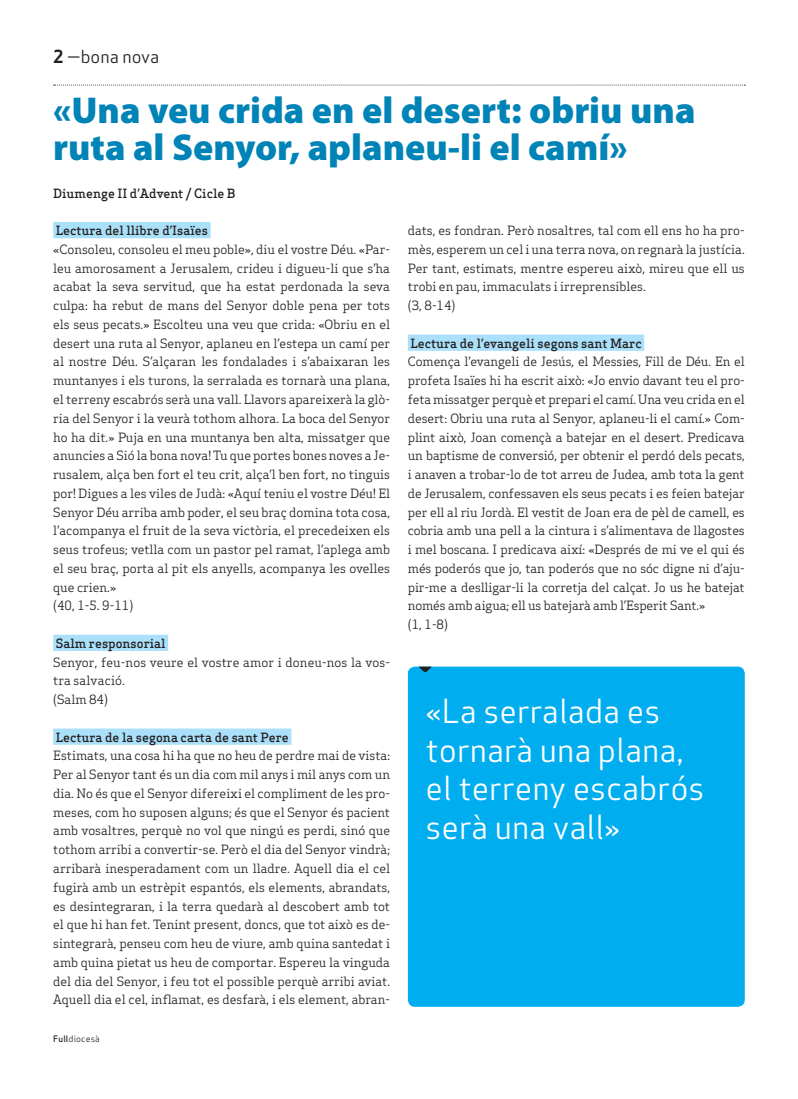
<style>
.page{position:relative;width:798px;height:1099px;background:#fff}
.page>*{position:absolute;margin:0;border:0;box-sizing:border-box;transform-origin:0 0}
.Titulars{font:900 37.5px/37.5px "Myriad Pro";color:#0083b6}
.Pastilla_Destacat{font:32.5px/38.8px "Apex Sans Book T";color:#fff}
.Capçalera{font:17.5px "Apex Sans Book T";color:#231f20}
.Text_General{font:12.5px/18.8px "Apex Serif";color:#231f20;text-align:justify}
.Text_General-2{font:500 12.5px "Apex Serif";color:#231f20}
.Titulars-2{font:500 12.5px "Apex Serif";color:#231f20}
.Data_Peu{font:8.75px "Apex Sans Book T";letter-spacing:.02em;color:#231f20}
.s1{font-family:"Apex Sans Bold T"}
.s2{font-family:"Apex Sans Medium T"}
</style>
<div class="page">
<svg style="left:54px;top:85px;width:691px;height:1px"></svg>
<div style="left:53px;top:222px;width:157px;height:16px;background:#aae0f9"></div>
<div style="left:53px;top:634px;width:115px;height:17px;background:#aae0f9"></div>
<div style="left:53px;top:728px;width:238px;height:16px;background:#aae0f9"></div>
<div style="left:407px;top:334px;width:237px;height:17px;background:#aae0f9"></div>
<div style="left:407px;top:666px;width:337px;height:340px;background:#00aeef;border-radius:7px"></div>
<svg style="left:418px;top:666px;width:13px;height:6px"></svg>
<p class="Capçalera" style="left:53px;top:46px;width:107px"><span class="s1">2</span> —bona nova</p>
<p class="Titulars" style="left:53px;top:90px;width:643px">«Una veu crida en el desert: obriu una ruta al Senyor, aplaneu-li el camí»</p>
<p class="Titulars-2" style="left:53px;top:185px;width:184px">Diumenge II d’Advent / Cicle B</p>
<p class="Text_General-2" style="left:56px;top:223px;width:154px">Lectura del llibre d’Isaïes</p>
<p class="Text_General" style="left:53px;top:240px;width:338px">«Consoleu, consoleu el meu poble», diu el vostre Déu. «Par&shy;leu amorosament a Jerusalem, crideu i digueu-li que s’ha acabat la seva servitud, que ha estat perdonada la seva culpa: ha rebut de mans del Senyor doble pena per tots els seus pecats.» Escolteu una veu que crida: «Obriu en el desert una ruta al Senyor, aplaneu en l’estepa un camí per al nostre Déu. S’alçaran les fondalades i s’abaixaran les muntanyes i els turons, la serralada es tornarà una plana, el terreny escabrós serà una vall. Llavors apareixerà la glò&shy;ria del Senyor i la veurà tothom alhora. La boca del Senyor ho ha dit.» Puja en una muntanya ben alta, missatger que anuncies a Sió la bona nova! Tu que portes bones noves a Je&shy;rusalem, alça ben fort el teu crit, alça’l ben fort, no tinguis por! Digues a les viles de Judà: «Aquí teniu el vostre Déu! El Senyor Déu arriba amb poder, el seu braç domina tota cosa, l’acompanya el fruit de la seva victòria, el precedeixen els seus trofeus; vetlla com un pastor pel ramat, l’aplega amb el seu braç, porta al pit els anyells, acompanya les ovelles que crien.»</p>
<p class="Text_General" style="left:53px;top:596px;width:81px">(40, 1-5. 9-11)</p>
<p class="Text_General-2" style="left:56px;top:635px;width:111px">Salm responsorial</p>
<p class="Text_General" style="left:53px;top:652px;width:338px">Senyor, feu-nos veure el vostre amor i doneu-nos la vos&shy;tra salvació.</p>
<p class="Text_General" style="left:53px;top:690px;width:56px">(Salm 84)</p>
<p class="Text_General-2" style="left:56px;top:729px;width:235px">Lectura de la segona carta de sant Pere</p>
<p class="Text_General" style="left:53px;top:746px;width:338px">Estimats, una cosa hi ha que no heu de perdre mai de vista:<br>Per al Senyor tant és un dia com mil anys i mil anys com un dia. No és que el Senyor difereixi el compliment de les pro&shy;meses, com ho suposen alguns; és que el Senyor és pacient amb vosaltres, perquè no vol que ningú es perdi, sinó que tothom arribi a convertir-se. Però el dia del Senyor vindrà; arribarà inesperadament com un lladre. Aquell dia el cel fugirà amb un estrèpit espantós, els elements, abrandats, es desintegraran, i la terra quedarà al descobert amb tot el que hi han fet. Tenint present, doncs, que tot això es de&shy;sintegrarà, penseu com heu de viure, amb quina santedat i amb quina pietat us heu de comportar. Espereu la vinguda del dia del Senyor, i feu tot el possible perquè arribi aviat.<br>Aquell dia el cel, inflamat, es desfarà, i els element, abran-</p>
<p class="Data_Peu" style="left:53px;top:1032px;width:48px"><span class="s2">Full</span>diocesà</p>
<p class="Text_General" style="left:407px;top:221px;width:338px">dats, es fondran. Però nosaltres, tal com ell ens ho ha pro&shy;mès, esperem un cel i una terra nova, on regnarà la justícia.<br>Per tant, estimats, mentre espereu això, mireu que ell us trobi en pau, immaculats i irreprensibles.</p>
<p class="Text_General" style="left:407px;top:296px;width:49px">(3, 8-14)</p>
<p class="Text_General-2" style="left:410px;top:335px;width:233px">Lectura de l’evangeli segons sant Marc</p>
<p class="Text_General" style="left:407px;top:352px;width:338px">Comença l’evangeli de Jesús, el Messies, Fill de Déu. En el profeta Isaïes hi ha escrit això: «Jo envio davant teu el pro&shy;feta missatger perquè et prepari el camí. Una veu crida en el desert: Obriu una ruta al Senyor, aplaneu-li el camí.» Com&shy;plint això, Joan començà a batejar en el desert. Predicava un baptisme de conversió, per obtenir el perdó dels pecats, i anaven a trobar-lo de tot arreu de Judea, amb tota la gent de Jerusalem, confessaven els seus pecats i es feien batejar per ell al riu Jordà. El vestit de Joan era de pèl de camell, es cobria amb una pell a la cintura i s’alimentava de llagostes i mel boscana. I predicava així: «Després de mi ve el qui és més poderós que jo, tan poderós que no sóc digne ni d’aju&shy;pir-me a deslligar-li la corretja del calçat. Jo us he batejat només amb aigua; ell us batejarà amb l’Esperit Sant.»</p>
<p class="Text_General" style="left:407px;top:615px;width:42px">(1, 1-8)</p>
<p class="Pastilla_Destacat" style="left:425px;top:691px;width:280px">«La serralada es tornarà una plana, el terreny escabrós serà una vall»</p>
</div>
